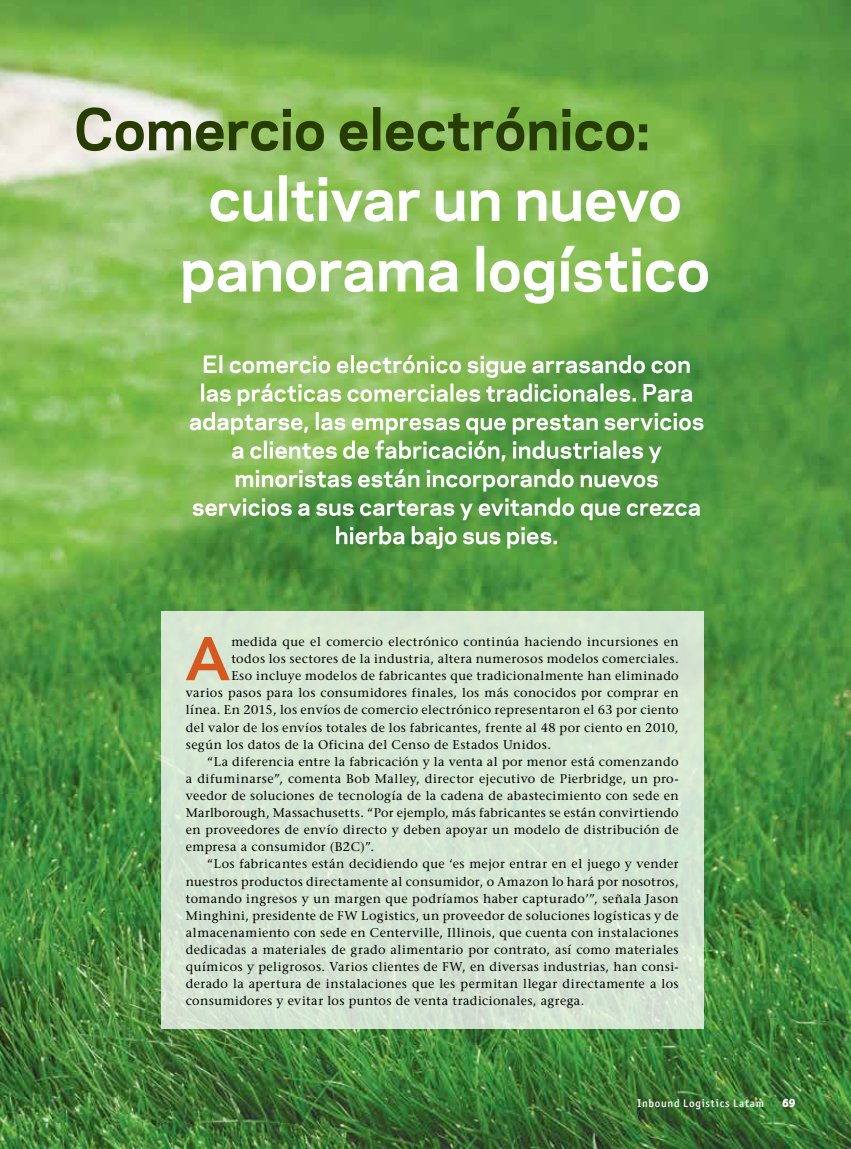
<style>
.page{position:relative;width:851px;height:1149px;background:#fff}
.page>*{position:absolute;margin:0;border:0;box-sizing:border-box;transform-origin:0 0}
.t1{font:800 60.9px "Avenir LT Std";color:#d7581e}
.t2{font:500 12.6px "Stone Serif Std";letter-spacing:.03em;color:#000}
.t3{font:900 12px "Officina Sans ITC Std";color:#fff}
.t4{font:500 11.1px "Officina Sans ITC Std";letter-spacing:.065em;color:#fff}
</style>
<div class="page">
<img style="left:0;top:0;width:850px;height:1148px">
<svg style="left:183px;top:246px;width:525px;height:57px"></svg>
<svg style="left:210px;top:175px;width:469px;height:47px"></svg>
<svg style="left:77px;top:107px;width:570px;height:44px;background:#73944a"></svg>
<svg style="left:336px;top:526px;width:221px;height:23px"></svg>
<svg style="left:192px;top:497px;width:507px;height:23px"></svg>
<svg style="left:235px;top:469px;width:422px;height:22px"></svg>
<svg style="left:232px;top:440px;width:429px;height:23px"></svg>
<svg style="left:190px;top:412px;width:513px;height:22px"></svg>
<svg style="left:201px;top:355px;width:491px;height:51px"></svg>
<div style="left:161px;top:611px;width:542px;height:417px;background:#d6e7d3"></div>
<h1 class="t1" style="left:186px;top:622px;width:45px">A</h1>
<p class="t2" style="left:231px;top:634px;width:449px">medida que el comercio electrónico continúa haciendo incursiones en</p>
<p class="t2" style="left:231px;top:651px;width:449px">todos los sectores de la industria, altera numerosos modelos comerciales.</p>
<p class="t2" style="left:231px;top:668px;width:449px">Eso incluye modelos de fabricantes que tradicionalmente han eliminado</p>
<p class="t2" style="left:186px;top:685px;width:494px">varios pasos para los consumidores finales, los más conocidos por comprar en</p>
<p class="t2" style="left:186px;top:702px;width:494px">línea. En 2015, los envíos de comercio electrónico representaron el 63 por ciento</p>
<p class="t2" style="left:186px;top:719px;width:494px">del valor de los envíos totales de los fabricantes, frente al 48 por ciento en 2010,</p>
<p class="t2" style="left:186px;top:736px;width:366px">según los datos de la Oficina del Censo de Estados Unidos.</p>
<p class="t2" style="left:207px;top:753px;width:473px">“La diferencia entre la fabricación y la venta al por menor está comenzando</p>
<p class="t2" style="left:186px;top:770px;width:494px">a difuminarse”, comenta Bob Malley, director ejecutivo de Pierbridge, un pro-</p>
<p class="t2" style="left:186px;top:787px;width:494px">veedor de soluciones de tecnología de la cadena de abastecimiento con sede en</p>
<p class="t2" style="left:186px;top:805px;width:494px">Marlborough, Massachusetts. “Por ejemplo, más fabricantes se están convirtiendo</p>
<p class="t2" style="left:186px;top:822px;width:494px">en proveedores de envío directo y deben apoyar un modelo de distribución de</p>
<p class="t2" style="left:186px;top:839px;width:190px">empresa a consumidor (B2C)”.</p>
<p class="t2" style="left:207px;top:856px;width:473px">“Los fabricantes están decidiendo que ‘es mejor entrar en el juego y vender</p>
<p class="t2" style="left:186px;top:873px;width:494px">nuestros productos directamente al consumidor, o Amazon lo hará por nosotros,</p>
<p class="t2" style="left:186px;top:890px;width:494px">tomando ingresos y un margen que podríamos haber capturado’”, señala Jason</p>
<p class="t2" style="left:186px;top:907px;width:494px">Minghini, presidente de FW Logistics, un proveedor de soluciones logísticas y de</p>
<p class="t2" style="left:186px;top:924px;width:494px">almacenamiento con sede en Centerville, Illinois, que cuenta con instalaciones</p>
<p class="t2" style="left:186px;top:941px;width:494px">dedicadas a materiales de grado alimentario por contrato, así como materiales</p>
<p class="t2" style="left:186px;top:958px;width:494px">químicos y peligrosos. Varios clientes de FW, en diversas industrias, han consi-</p>
<p class="t2" style="left:186px;top:976px;width:494px">derado la apertura de instalaciones que les permitan llegar directamente a los</p>
<p class="t2" style="left:186px;top:993px;width:400px">consumidores y evitar los puntos de venta tradicionales, agrega.</p>
<p class="t4" style="left:637px;top:1096px;width:128px">Inbound Logistics Latam</p>
<p class="t3" style="left:782px;top:1094px;width:15px">69</p>
</div>
